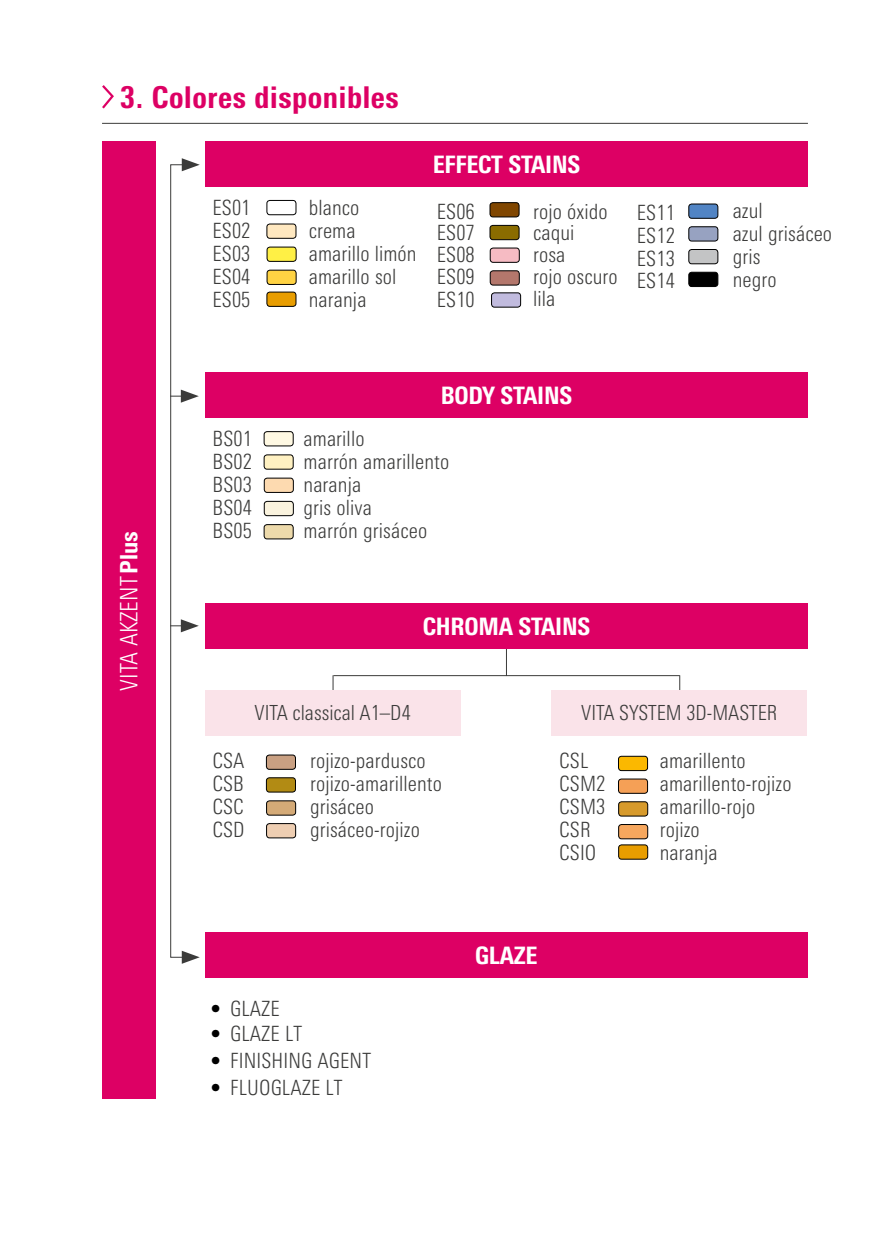
<style>
.page{position:relative;width:893px;height:1259px;background:#fff}
.page>*{position:absolute;margin:0;border:0;box-sizing:border-box;transform-origin:0 0}
.t1{font:800 condensed 30px "Univers Next Pro";letter-spacing:.02em;color:#dd0064}
.t2{font:800 condensed 24px "Univers Next Pro";letter-spacing:-.01em;color:#fff}
.t3{font:300 condensed 24px "Univers Next Pro";color:#fff}
.t4{font:300 condensed 21px/22.8px "Univers Next Pro";letter-spacing:.005em;color:#3b3b3a}
.t5{font:300 condensed 20.7px "Univers Next Pro";color:#3b3b3a}
.s1{font-weight:800}
.s2{color:#000}
</style>
<div class="page">
<hr style="left:102px;top:123px;width:706px;height:1px;background:#3b3b3a">
<svg style="left:102px;top:85px;width:12px;height:24px"></svg>
<div style="left:170px;top:164px;width:17px;height:793px;border:1px solid #3b3b3a"></div>
<svg style="left:182px;top:158px;width:18px;height:13px"></svg>
<svg style="left:182px;top:950px;width:18px;height:13px"></svg>
<svg style="left:170px;top:389px;width:29px;height:14px"></svg>
<svg style="left:170px;top:619px;width:29px;height:13px"></svg>
<svg style="left:679px;top:676px;width:1px;height:14px"></svg>
<svg style="left:506px;top:649px;width:1px;height:26px"></svg>
<hr style="left:333px;top:675px;width:347px;height:1px;background:#3b3b3a">
<div style="left:102px;top:141px;width:53px;height:957px;background:#dd0064"></div>
<div style="left:264px;top:501px;width:29px;height:15px;background:#faf3de;border-radius:3px"></div>
<div style="left:264px;top:501px;width:30px;height:15px;border:1px solid #000;border-radius:3px"></div>
<div style="left:264px;top:478px;width:29px;height:14px;background:#fddab0;border-radius:3px"></div>
<div style="left:264px;top:478px;width:30px;height:14px;border:1px solid #000;border-radius:3px"></div>
<div style="left:264px;top:455px;width:29px;height:14px;background:#fff1c2;border-radius:3px"></div>
<div style="left:264px;top:454px;width:29px;height:15px;border:1px solid #000;border-radius:3px"></div>
<div style="left:264px;top:431px;width:29px;height:15px;background:#fff9e3;border-radius:3px"></div>
<div style="left:264px;top:431px;width:29px;height:15px;border:1px solid #000;border-radius:3px"></div>
<div style="left:264px;top:524px;width:29px;height:15px;background:#eddaab;border-radius:3px"></div>
<div style="left:264px;top:524px;width:29px;height:15px;border:1px solid #000;border-radius:3px"></div>
<div style="left:205px;top:372px;width:603px;height:46px;background:#dd0064"></div>
<div style="left:205px;top:603px;width:603px;height:46px;background:#dd0064"></div>
<div style="left:205px;top:931px;width:603px;height:46px;background:#dd0064"></div>
<div style="left:205px;top:141px;width:603px;height:46px;background:#dd0064"></div>
<div style="left:689px;top:204px;width:29px;height:14px;background:#5184c4;border-radius:3px"></div>
<div style="left:689px;top:204px;width:29px;height:14px;border:1px solid #000;border-radius:3px"></div>
<div style="left:689px;top:227px;width:29px;height:14px;background:#97a2c1;border-radius:3px"></div>
<div style="left:689px;top:226px;width:29px;height:15px;border:1px solid #000;border-radius:3px"></div>
<div style="left:689px;top:249px;width:29px;height:15px;background:#c3c4c5;border-radius:3px"></div>
<div style="left:689px;top:249px;width:29px;height:15px;border:1px solid #000;border-radius:3px"></div>
<div style="left:689px;top:272px;width:29px;height:14px;background:#000;border-radius:3px"></div>
<div style="left:689px;top:272px;width:29px;height:15px;border:1px solid #000;border-radius:3px"></div>
<div style="left:267px;top:200px;width:29px;height:15px;border:1px solid #000;border-radius:3px"></div>
<div style="left:267px;top:270px;width:29px;height:14px;background:#ffd343;border-radius:3px"></div>
<div style="left:267px;top:270px;width:29px;height:15px;border:1px solid #000;border-radius:3px"></div>
<div style="left:267px;top:247px;width:29px;height:14px;background:#fff045;border-radius:3px"></div>
<div style="left:267px;top:247px;width:29px;height:15px;border:1px solid #000;border-radius:3px"></div>
<div style="left:267px;top:224px;width:29px;height:14px;background:#ffe8c0;border-radius:3px"></div>
<div style="left:267px;top:224px;width:29px;height:14px;border:1px solid #000;border-radius:3px"></div>
<div style="left:267px;top:292px;width:29px;height:14px;background:#e89d00;border-radius:3px"></div>
<div style="left:267px;top:292px;width:29px;height:15px;border:1px solid #000;border-radius:3px"></div>
<div style="left:490px;top:248px;width:29px;height:14px;background:#f6bbc3;border-radius:3px"></div>
<div style="left:490px;top:248px;width:29px;height:14px;border:1px solid #000;border-radius:3px"></div>
<div style="left:490px;top:203px;width:29px;height:14px;background:#804600;border-radius:3px"></div>
<div style="left:490px;top:202px;width:29px;height:15px;border:1px solid #000;border-radius:3px"></div>
<div style="left:490px;top:271px;width:29px;height:14px;background:#b4776c;border-radius:3px"></div>
<div style="left:490px;top:270px;width:29px;height:15px;border:1px solid #000;border-radius:3px"></div>
<div style="left:492px;top:293px;width:29px;height:14px;background:#c1bbde;border-radius:3px"></div>
<div style="left:491px;top:293px;width:30px;height:14px;border:1px solid #000;border-radius:3px"></div>
<div style="left:490px;top:225px;width:29px;height:15px;background:#8a6c00;border-radius:3px"></div>
<div style="left:490px;top:225px;width:29px;height:15px;border:1px solid #000;border-radius:3px"></div>
<svg style="left:333px;top:675px;width:1px;height:15px"></svg>
<div style="left:205px;top:690px;width:255px;height:45px;background:#fae3e9"></div>
<div style="left:552px;top:690px;width:255px;height:45px;background:#fae3e9"></div>
<div style="left:267px;top:823px;width:29px;height:15px;background:#eeceb2;border-radius:3px"></div>
<div style="left:266px;top:823px;width:30px;height:15px;border:1px solid #000;border-radius:3px"></div>
<div style="left:267px;top:801px;width:29px;height:14px;background:#d4aa77;border-radius:3px"></div>
<div style="left:266px;top:800px;width:30px;height:15px;border:1px solid #000;border-radius:3px"></div>
<div style="left:266px;top:778px;width:29px;height:14px;background:#b28b14;border-radius:3px"></div>
<div style="left:266px;top:777px;width:30px;height:15px;border:1px solid #000;border-radius:3px"></div>
<div style="left:266px;top:755px;width:29px;height:14px;background:#c9a082;border-radius:3px"></div>
<div style="left:266px;top:755px;width:30px;height:14px;border:1px solid #000;border-radius:3px"></div>
<div style="left:619px;top:824px;width:29px;height:15px;background:#f6a75e;border-radius:3px"></div>
<div style="left:618px;top:824px;width:30px;height:15px;border:1px solid #000;border-radius:3px"></div>
<div style="left:619px;top:845px;width:29px;height:14px;background:#e89d00;border-radius:3px"></div>
<div style="left:618px;top:844px;width:30px;height:15px;border:1px solid #000;border-radius:3px"></div>
<div style="left:619px;top:802px;width:29px;height:14px;background:#d79a2b;border-radius:3px"></div>
<div style="left:618px;top:801px;width:30px;height:15px;border:1px solid #000;border-radius:3px"></div>
<div style="left:618px;top:779px;width:30px;height:14px;background:#f5a056;border-radius:3px"></div>
<div style="left:618px;top:779px;width:30px;height:14px;border:1px solid #000;border-radius:3px"></div>
<div style="left:618px;top:756px;width:30px;height:14px;background:#fbb800;border-radius:3px"></div>
<div style="left:618px;top:756px;width:30px;height:15px;border:1px solid #000;border-radius:3px"></div>
<h1 class="t1" style="left:120px;top:79px;width:280px">3. Colores disponibles</h1>
<p class="t2" style="left:433px;top:150px;width:149px">EFFECT STAINS</p>
<p class="t4" style="left:213px;top:196px;width:39px;text-align:justify">ES01<br>ES02<br>ES03<br>ES04<br>ES05</p>
<p class="t4" style="left:437px;top:201px;width:39px;line-height:21.9px;text-align:justify">ES06<br>ES07<br>ES08<br>ES09<br>ES10</p>
<p class="t4" style="left:309px;top:196px;width:109px">blanco<br>crema amarillo limón amarillo sol naranja</p>
<p class="t4" style="left:533px;top:200px;width:86px;line-height:21.9px">rojo óxido caqui<br>rosa<br>rojo oscuro lila</p>
<p class="t4" style="left:637px;top:201px;width:39px;text-align:justify">ES11<br>ES12<br>ES13<br>ES14</p>
<p class="t3" style="left:115px;top:690px;width:161px;rotate:-90deg">VITA AKZENT<span class="s1">Plus</span></p>
<p class="t4" style="left:213px;top:427px;width:41px;text-align:justify">BS01<br>BS02<br>BS03<br>BS04<br>BS05</p>
<p class="t2" style="left:441px;top:381px;width:133px">BODY STAINS</p>
<p class="t4" style="left:303px;top:427px;width:147px">amarillo<br>marrón amarillento naranja<br>gris oliva<br>marrón grisáceo</p>
<p class="t2" style="left:423px;top:612px;width:169px">CHROMA STAINS</p>
<p class="t4" style="left:733px;top:199px;width:101px">azul<br>azul grisáceo gris<br>negro</p>
<p class="t5" style="left:255px;top:701px;width:158px">VITA classical A1–D4</p>
<p class="t5" style="left:581px;top:701px;width:198px">VITA SYSTEM 3D-MASTER</p>
<p class="t4" style="left:213px;top:749px;width:34px;text-align:justify">CSA CSB CSC CSD</p>
<p class="t4" style="left:559px;top:749px;width:48px">CSL<br>CSM2<br>CSM3<br>CSR<br>CSIO</p>
<p class="t4" style="left:310px;top:749px;width:133px">rojizo-pardusco rojizo-amarillento grisáceo grisáceo-rojizo</p>
<p class="t4" style="left:660px;top:749px;width:133px">amarillento amarillento-rojizo amarillo-rojo rojizo<br>naranja</p>
<p class="t4" style="left:211px;top:997px;width:71px"><span class="s2">•</span> GLAZE</p>
<p class="t4" style="left:211px;top:1022px;width:93px"><span class="s2">•</span> GLAZE LT</p>
<p class="t4" style="left:211px;top:1049px;width:162px"><span class="s2">•</span> FINISHING AGENT</p>
<p class="t4" style="left:211px;top:1075px;width:134px"><span class="s2">•</span> FLUOGLAZE LT</p>
<p class="t2" style="left:475px;top:940px;width:64px">GLAZE</p>
</div>
